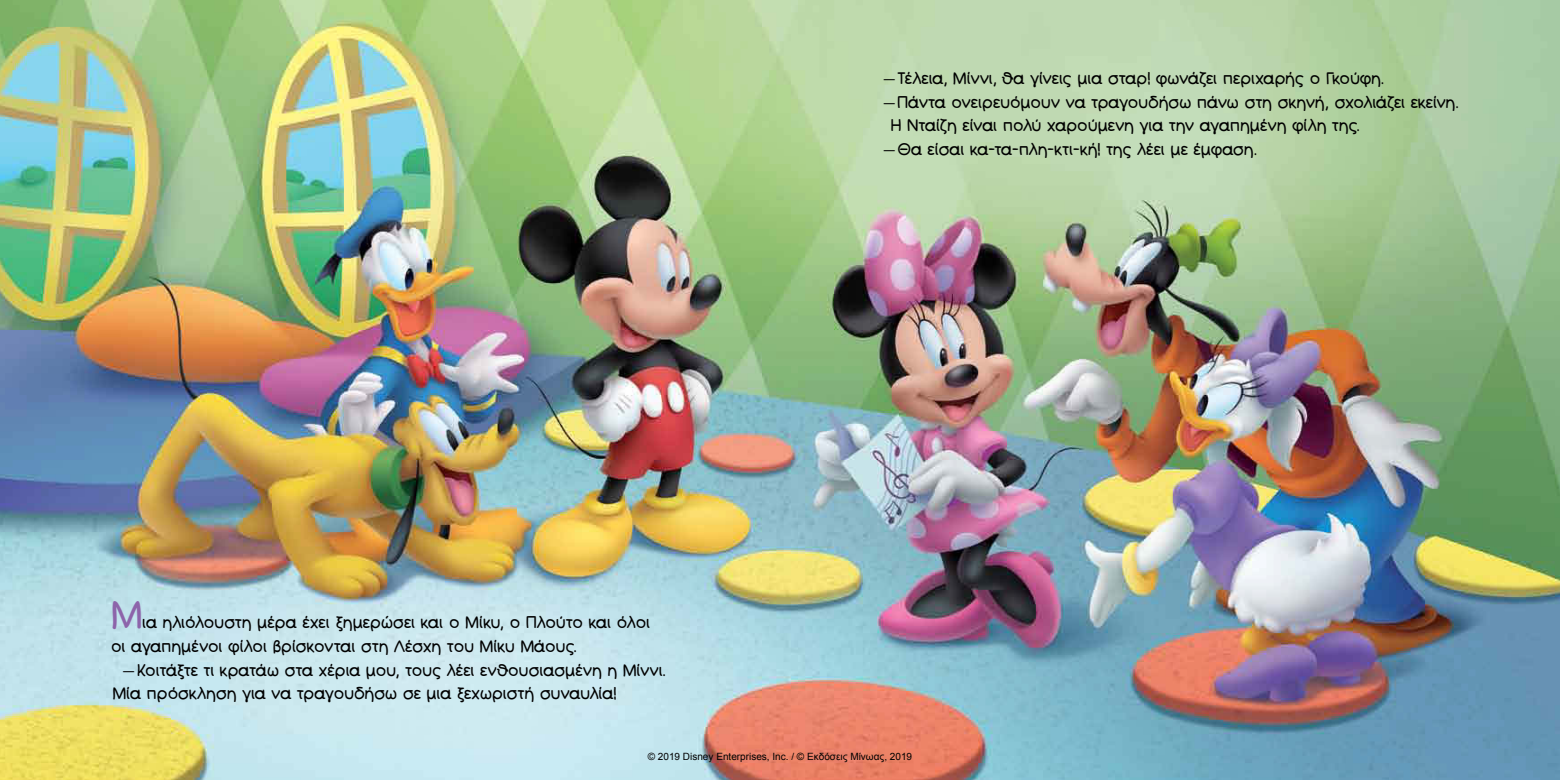
<style>
.page{position:relative;width:1560px;height:780px;background:#fff}
.page>*{position:absolute;margin:0;border:0;box-sizing:border-box;transform-origin:0 0}
.t1{font:37.5px "CF Baby";color:#8d64aa}
.t2{font:16.25px "CF Baby";letter-spacing:.02em;color:#000}
.t3{font:10px "Arial";color:#000}
.s1{font-family:"UB Helvetica"}
</style>
<div class="page">
<img style="left:0;top:0;width:1559px;height:780px">
<h1 class="t1" style="left:111px;top:595px;width:32px">Μ</h1>
<p class="t2" style="left:143px;top:614px;width:509px">ια ηλιόλουστη μέρα έχει ξημερώσει και ο Μίκυ, o Πλούτο και όλοι</p>
<p class="t2" style="left:111px;top:637px;width:467px">οι αγαπημένοι φίλοι βρίσκονται στη Λέσχη του Μίκυ Μάους.</p>
<p class="t2" style="left:120px;top:661px;width:546px"><span class="s1">―</span>Κοιτάξτε τι κρατάω στα χέρια μου, τους λέει ενθουσιασμένη η Μίννι.</p>
<p class="t2" style="left:113px;top:685px;width:505px">Μία πρόσκληση για να τραγουδήσω σε μια ξεχωριστή συναυλία!</p>
<p class="t2" style="left:880px;top:70px;width:504px"><span class="s1">―</span>Τέλεια, Μίννι, θα γίνεις μια σταρ! φωνάζει περιχαρής ο Γκούφη.</p>
<p class="t2" style="left:880px;top:94px;width:579px"><span class="s1">―</span>Πάντα ονειρευόμουν να τραγουδήσω πάνω στη σκηνή, σχολιάζει εκείνη.</p>
<p class="t2" style="left:890px;top:117px;width:470px">Η Νταίζη είναι πολύ χαρούμενη για την αγαπημένη φίλη της.</p>
<p class="t2" style="left:880px;top:141px;width:377px"><span class="s1">―</span>Θα είσαι κα-τα-πλη-κτι-κή! της λέει με έμφαση.</p>
<p class="t3" style="left:647px;top:750px;width:266px">© 2019 Disney Enterprises, Inc. / © Εκδόσεις Μίνωας, 2019</p>
</div>
